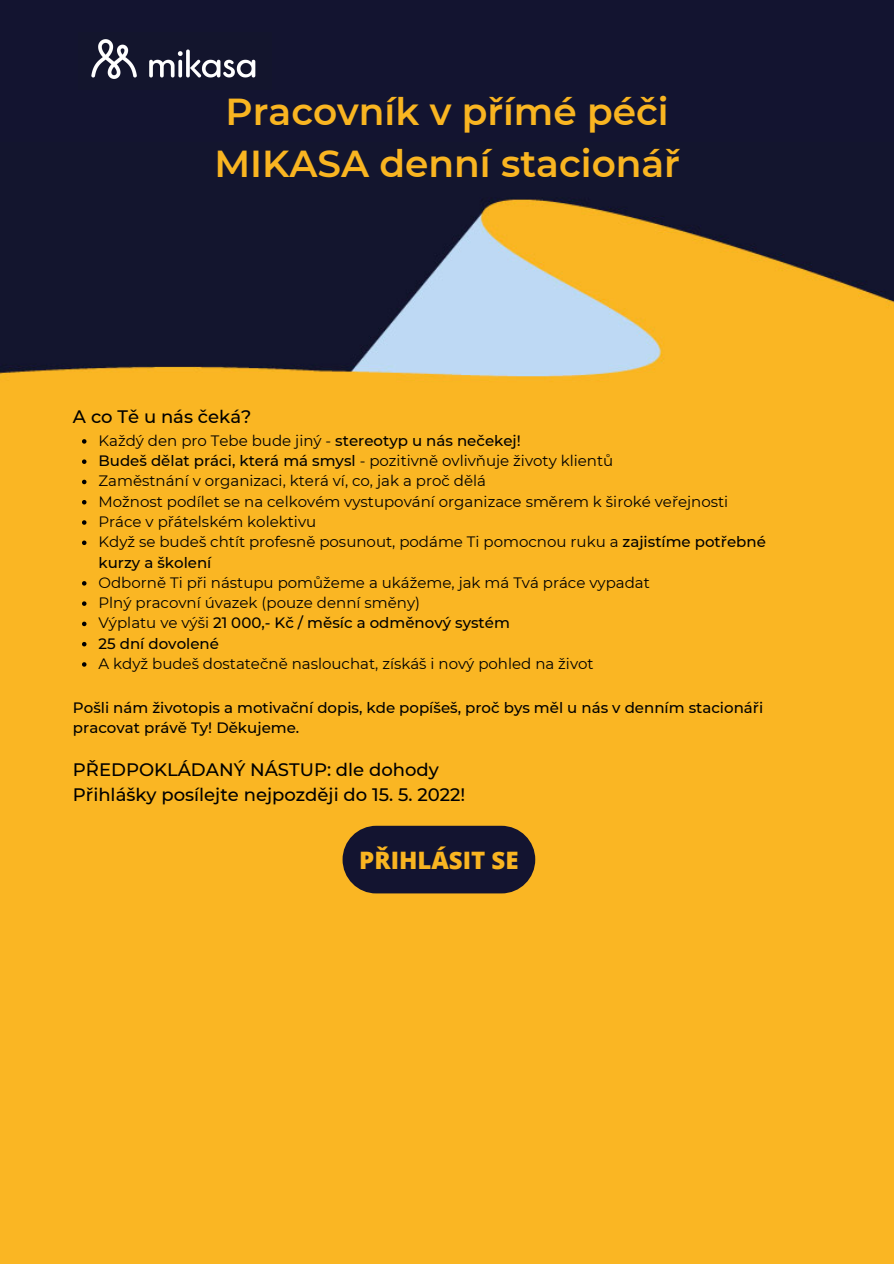
<style>
.page{position:relative;width:894px;height:1264px;background:#fff}
.page>*{position:absolute;margin:0;border:0;box-sizing:border-box;transform-origin:0 0}
.t1{font:600 37.5px "Montserrat";color:#f9b521}
.t2{font:800 24px "Open Sans";color:#f9b521}
.t3{font:500 18px "Montserrat";color:#000}
.t4{font:15px/20.2px "Montserrat";color:#000}
.t5{font:500 15px/20.2px "Montserrat";color:#000}
.s1{font-weight:500}
.s2{font-weight:400}
</style>
<div class="page">
<div style="left:0;top:0;width:893px;height:1263px;background:#131430"></div>
<img style="left:0;top:197px;width:893px;height:1066px">
<img style="left:91px;top:39px;width:165px;height:40px">
<svg style="left:82px;top:439px;width:4px;height:4px"></svg>
<svg style="left:82px;top:459px;width:4px;height:5px"></svg>
<svg style="left:82px;top:479px;width:4px;height:5px"></svg>
<svg style="left:82px;top:500px;width:4px;height:4px"></svg>
<svg style="left:82px;top:520px;width:4px;height:5px"></svg>
<svg style="left:82px;top:540px;width:4px;height:5px"></svg>
<svg style="left:82px;top:581px;width:4px;height:4px"></svg>
<svg style="left:82px;top:601px;width:4px;height:5px"></svg>
<svg style="left:82px;top:621px;width:4px;height:5px"></svg>
<svg style="left:82px;top:642px;width:4px;height:4px"></svg>
<svg style="left:82px;top:662px;width:4px;height:4px"></svg>
<div style="left:342px;top:825px;width:193px;height:68px;background:#131430;border-radius:34px"></div>
<p class="t1" style="left:225px;top:89px;width:444px">Pracovník v přímé péči</p>
<p class="t1" style="left:214px;top:141px;width:467px">MIKASA denní stacionář</p>
<p class="t3" style="left:73px;top:406px;width:180px">A co Tě u nás čeká?</p>
<p class="t4" style="left:98px;top:430px;width:424px">Každý den pro Tebe bude jiný - <span class="s1">stereotyp u nás nečekej!</span></p>
<p class="t4" style="left:98px;top:450px;width:516px"><span class="s1">Budeš dělat práci, která má smysl</span> - pozitivně ovlivňuje životy klientů</p>
<p class="t4" style="left:98px;top:471px;width:389px">Zaměstnání v organizaci, která ví, co, jak a proč dělá</p>
<p class="t4" style="left:98px;top:491px;width:631px">Možnost podílet se na celkovém vystupování organizace směrem k široké veřejnosti</p>
<p class="t4" style="left:98px;top:511px;width:219px">Práce v přátelském kolektivu</p>
<p class="t4" style="left:98px;top:532px;width:668px">Když se budeš chtít profesně posunout, podáme Ti pomocnou ruku a <span class="s1">zajistíme potřebné kurzy a školení</span></p>
<p class="t4" style="left:98px;top:572px;width:552px">Odborně Ti při nástupu pomůžeme a ukážeme, jak má Tvá práce vypadat</p>
<p class="t4" style="left:98px;top:592px;width:323px">Plný pracovní úvazek (pouze denní směny)</p>
<p class="t5" style="left:98px;top:613px;width:413px"><span class="s2">Výplatu ve výši</span> 21 000,- Kč / měsíc a odměnový systém</p>
<p class="t5" style="left:98px;top:633px;width:122px">25 dní dovolené</p>
<p class="t4" style="left:98px;top:653px;width:496px">A když budeš dostatečně naslouchat, získáš i nový pohled na život</p>
<p class="t5" style="left:73px;top:697px;width:691px">Pošli nám životopis a motivační dopis, kde popíšeš, proč bys měl u nás v denním stacionáři pracovat právě Ty! Děkujeme.</p>
<p class="t3" style="left:73px;top:758px;width:367px">PŘEDPOKLÁDANÝ NÁSTUP: dle dohody</p>
<p class="t3" style="left:73px;top:783px;width:393px">Přihlášky posílejte nejpozději do 15. 5. 2022!</p>
<p class="t2" style="left:359px;top:843px;width:161px">PŘIHLÁSIT SE</p>
</div>
